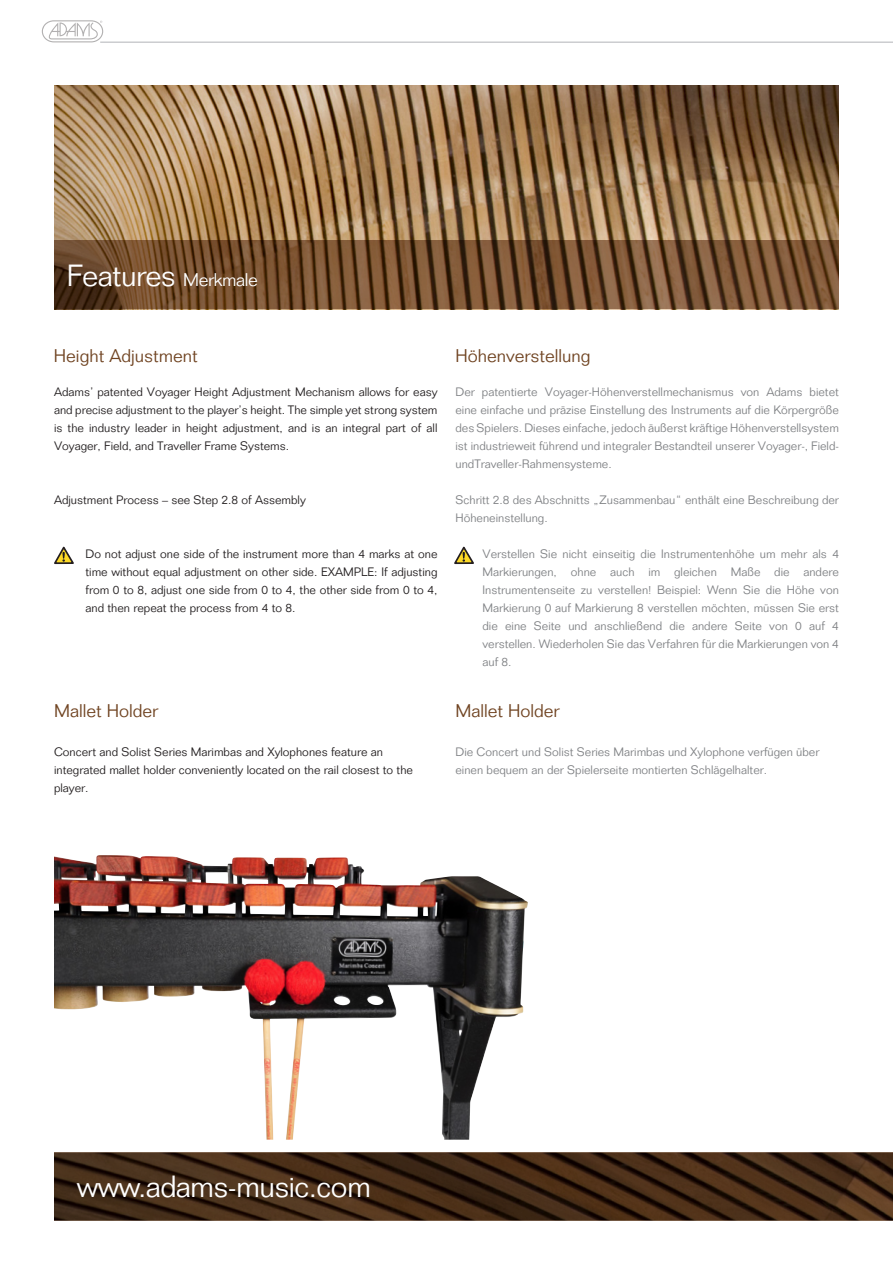
<style>
.page{position:relative;width:893px;height:1263px;background:#fff}
.page>*{position:absolute;margin:0;border:0;box-sizing:border-box;transform-origin:0 0}
.t1{font:300 30px "Folio Std";letter-spacing:-.02em;color:#fff}
.t2{font:300 18px "Folio Std";color:#704422}
.t3{font:300 12px/18px "Folio Std";color:#808285;text-align:justify}
.t4{font:300 12px/18px "Folio Std";color:#231f20;text-align:justify}
.s1{font-size:18px}
</style>
<div class="page">
<hr style="left:100px;top:42px;width:793px;height:1px;background:#b2b3b7">
<svg style="left:42px;top:20px;width:61px;height:22px"></svg>
<img style="left:54px;top:85px;width:785px;height:156px">
<svg style="left:54px;top:241px;width:785px;height:68px;background:#6e4a2d"></svg>
<svg style="left:54px;top:1152px;width:839px;height:68px;background:#3f2816"></svg>
<svg style="left:54px;top:546px;width:20px;height:19px"></svg>
<svg style="left:454px;top:546px;width:20px;height:19px"></svg>
<img style="left:54px;top:856px;width:474px;height:284px">
<h1 class="t1" style="left:67px;top:257px;width:193px">Features <span class="s1">Merkmale</span></h1>
<h2 class="t2" style="left:54px;top:344px;width:145px">Height Adjustment</h2>
<p class="t4" style="left:54px;top:383px;width:385px">Adams’ patented Voyager Height Adjustment Mechanism allows for easy and precise adjustment to the player’s height. The simple yet strong system is the industry leader in height adjustment, and is an integral part of all Voyager, Field, and Traveller Frame Systems.</p>
<p class="t4" style="left:54px;top:491px;width:253px">Adjustment Process – see Step 2.8 of Assembly</p>
<p class="t4" style="left:86px;top:545px;width:354px">Do not adjust one side of the instrument more than 4 marks at one time without equal adjustment on other side. EXAMPLE: If adjusting from 0 to 8, adjust one side from 0 to 4, the other side from 0 to 4, and then repeat the process from 4 to 8.</p>
<h2 class="t2" style="left:54px;top:700px;width:106px">Mallet Holder</h2>
<p class="t4" style="left:54px;top:743px;width:361px;text-align:left">Concert and Solist Series Marimbas and Xylophones feature an integrated mallet holder conveniently located on the rail closest to the player.</p>
<h2 class="t2" style="left:455px;top:344px;width:137px">Höhenverstellung</h2>
<p class="t3" style="left:455px;top:383px;width:385px">Der patentierte Voyager-Höhenverstellmechanismus von Adams bietet eine einfache und präzise Einstellung des Instruments auf die Körpergröße des Spielers. Dieses einfache, jedoch äußerst kräftige Höhenverstellsystem ist industrieweit führend und integraler Bestandteil unserer Voyager-, Field&shy;undTraveller-Rahmensysteme.</p>
<p class="t3" style="left:455px;top:491px;width:385px">Schritt 2.8 des Abschnitts „Zusammenbau“ enthält eine Beschreibung der<br>Höheneinstellung.</p>
<p class="t3" style="left:482px;top:545px;width:358px">Verstellen Sie nicht einseitig die Instrumentenhöhe um mehr als 4<br>Markierungen, ohne auch im gleichen Maße die andere Instrumentenseite zu verstellen! Beispiel: Wenn Sie die Höhe von Markierung 0 auf Markierung 8 verstellen möchten, müssen Sie erst die eine Seite und anschließend die andere Seite von 0 auf 4 verstellen. Wiederholen Sie das Verfahren für die Markierungen von 4 auf 8.</p>
<h2 class="t2" style="left:455px;top:700px;width:106px">Mallet Holder</h2>
<p class="t3" style="left:455px;top:743px;width:365px">Die Concert und Solist Series Marimbas und Xylophone verfügen über einen bequem an der Spielerseite montierten Schlägelhalter.</p>
<h1 class="t1" style="left:77px;top:1169px;width:296px">www.adams-music.com</h1>
</div>
